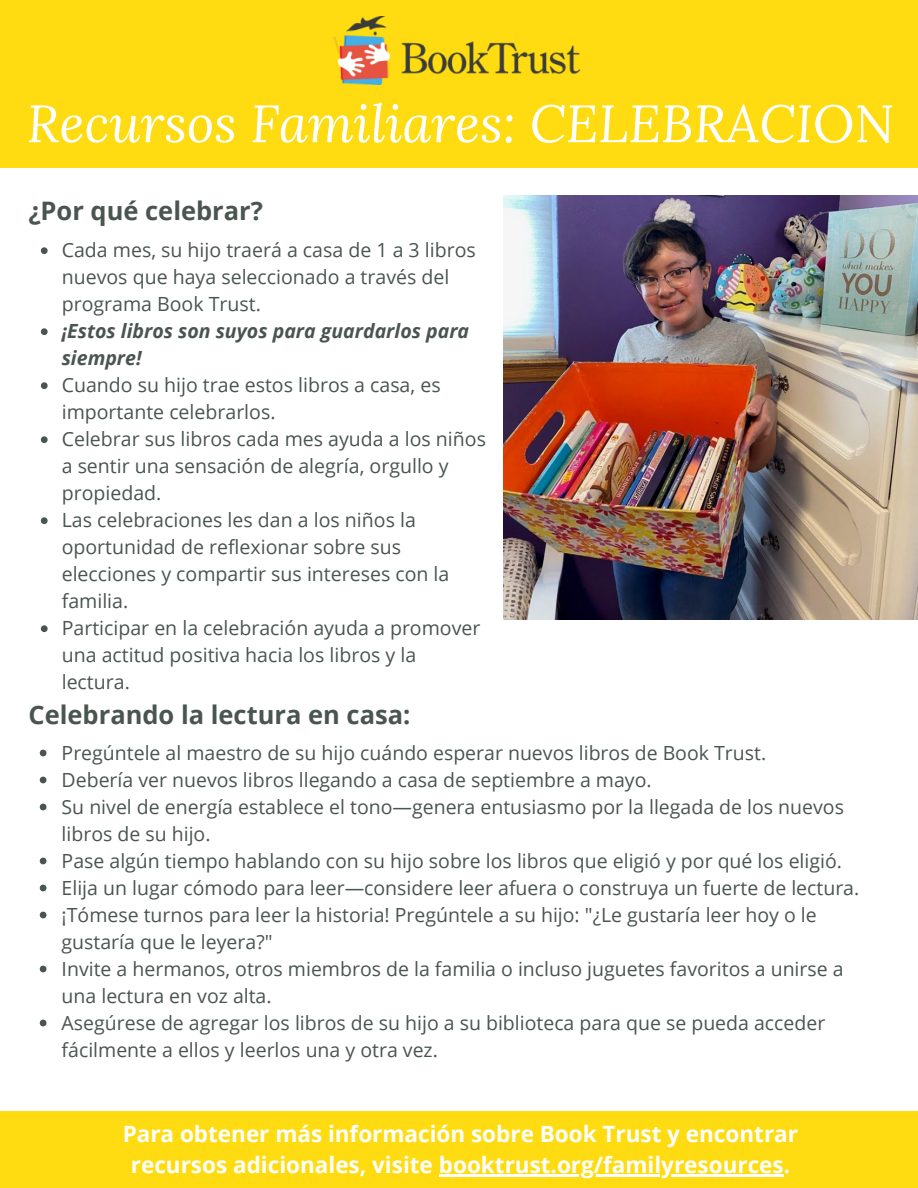
<style>
.page{position:relative;width:918px;height:1188px;background:#fff}
.page>*{position:absolute;margin:0;border:0;box-sizing:border-box;transform-origin:0 0}
.t1{font:italic 52.5px "Lora";color:#fff}
.t2{font:700 25.5px "Open Sans";color:#4a5550}
.t3{font:700 22.5px/31.5px "Open Sans";color:#fff;text-align:center}
.t4{font:19.5px/27px "Open Sans";color:#4a5550}
.t5{font:italic 700 19.5px/27px "Open Sans";color:#4a5550}
.s1{font-style:normal}
</style>
<div class="page">
<div style="left:0;top:0;width:918px;height:167px;background:#ffdb11"></div>
<img style="left:334px;top:16px;width:247px;height:69px">
<div style="left:0;top:1112px;width:918px;height:76px;background:#ffdb11"></div>
<img style="left:504px;top:196px;width:414px;height:424px">
<svg style="left:40px;top:750px;width:6px;height:6px"></svg>
<svg style="left:40px;top:777px;width:6px;height:6px"></svg>
<svg style="left:40px;top:804px;width:6px;height:6px"></svg>
<svg style="left:40px;top:858px;width:6px;height:6px"></svg>
<svg style="left:40px;top:885px;width:6px;height:6px"></svg>
<svg style="left:40px;top:912px;width:6px;height:6px"></svg>
<svg style="left:40px;top:966px;width:6px;height:6px"></svg>
<svg style="left:40px;top:1020px;width:6px;height:6px"></svg>
<svg style="left:41px;top:247px;width:7px;height:7px"></svg>
<svg style="left:41px;top:328px;width:7px;height:7px"></svg>
<svg style="left:41px;top:382px;width:7px;height:7px"></svg>
<svg style="left:41px;top:436px;width:7px;height:7px"></svg>
<svg style="left:41px;top:517px;width:7px;height:7px"></svg>
<svg style="left:41px;top:625px;width:7px;height:7px"></svg>
<hr style="left:439px;top:1175px;width:345px;height:2px;background:#fff">
<p class="t1" style="left:27px;top:88px;width:869px">Recursos Familiares: CELEBRACI<span class="s1">ON</span></p>
<p class="t2" style="left:28px;top:193px;width:236px">¿Por qué celebrar?</p>
<p class="t4" style="left:62px;top:236px;width:416px">Cada mes, su hijo traerá a casa de 1 a 3 libros nuevos que haya seleccionado a través del programa Book Trust.</p>
<p class="t5" style="left:62px;top:317px;width:409px">¡Estos libros son suyos para guardarlos para siempre!</p>
<p class="t4" style="left:62px;top:371px;width:380px">Cuando su hijo trae estos libros a casa, es importante celebrarlos.</p>
<p class="t4" style="left:62px;top:425px;width:426px">Celebrar sus libros cada mes ayuda a los niños a sentir una sensación de alegría, orgullo y propiedad.</p>
<p class="t4" style="left:62px;top:506px;width:389px">Las celebraciones les dan a los niños la oportunidad de reflexionar sobre sus elecciones y compartir sus intereses con la familia.</p>
<p class="t4" style="left:62px;top:614px;width:420px">Participar en la celebración ayuda a promover una actitud positiva hacia los libros y la lectura.</p>
<p class="t2" style="left:28px;top:697px;width:383px">Celebrando la lectura en casa:</p>
<p class="t4" style="left:62px;top:739px;width:706px">Pregúntele al maestro de su hijo cuándo esperar nuevos libros de Book Trust.</p>
<p class="t4" style="left:62px;top:766px;width:592px">Debería ver nuevos libros llegando a casa de septiembre a mayo.</p>
<p class="t4" style="left:62px;top:793px;width:784px">Su nivel de energía establece el tono—genera entusiasmo por la llegada de los nuevos libros de su hijo.</p>
<p class="t4" style="left:62px;top:847px;width:782px">Pase algún tiempo hablando con su hijo sobre los libros que eligió y por qué los eligió.</p>
<p class="t4" style="left:62px;top:874px;width:799px">Elija un lugar cómodo para leer—considere leer afuera o construya un fuerte de lectura.</p>
<p class="t4" style="left:62px;top:901px;width:757px">¡Tómese turnos para leer la historia! Pregúntele a su hijo: "¿Le gustaría leer hoy o le gustaría que le leyera?"</p>
<p class="t4" style="left:62px;top:955px;width:784px">Invite a hermanos, otros miembros de la familia o incluso juguetes favoritos a unirse a una lectura en voz alta.</p>
<p class="t4" style="left:62px;top:1009px;width:765px">Asegúrese de agregar los libros de su hijo a su biblioteca para que se pueda acceder fácilmente a ellos y leerlos una y otra vez.</p>
<p class="t3" style="left:123px;top:1117px;width:677px">Para obtener más información sobre Book Trust y encontrar recursos adicionales, visite booktrust.org/familyresources.</p>
</div>
